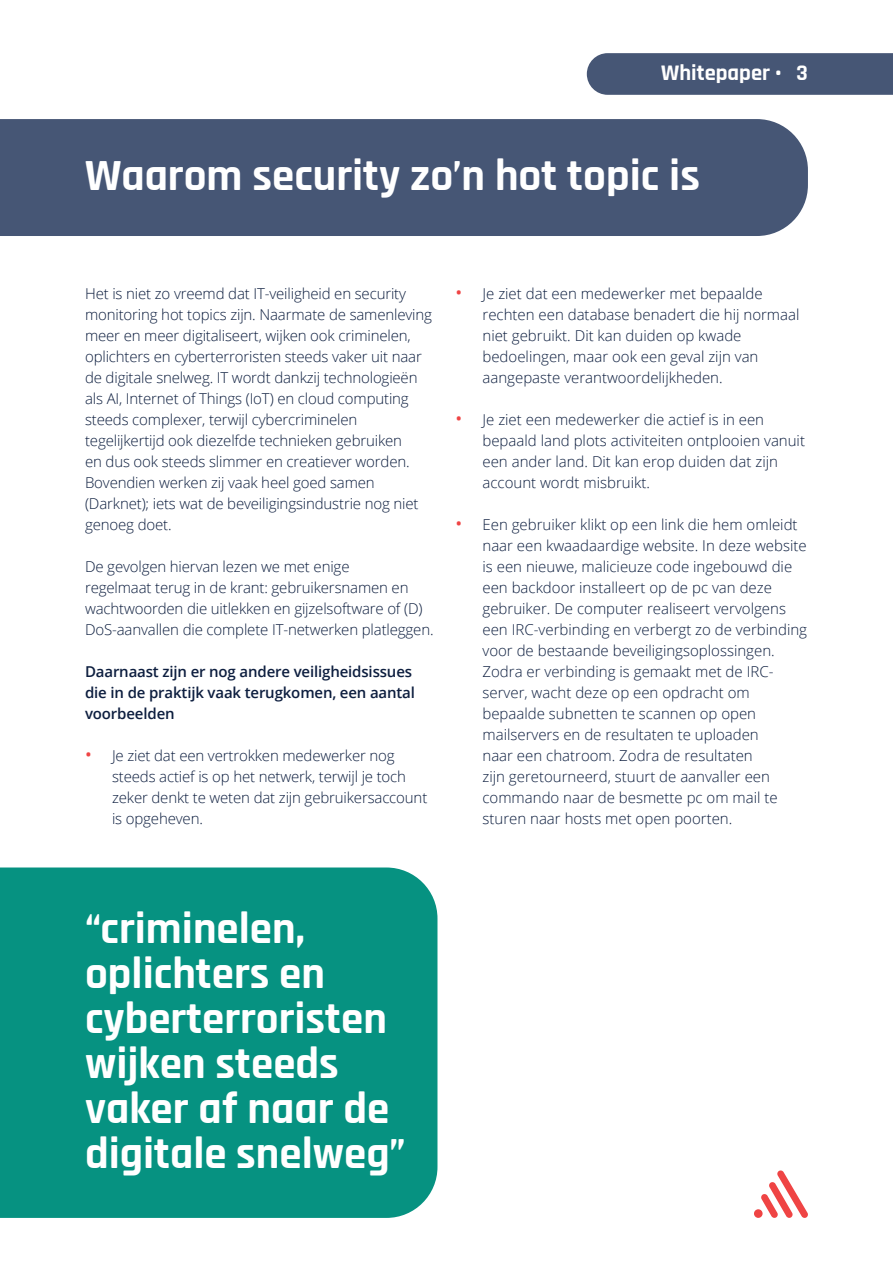
<style>
.page{position:relative;width:893px;height:1263px;background:#fff}
.page>*{position:absolute;margin:0;border:0;box-sizing:border-box;transform-origin:0 0}
.t1{font:700 45px/45px "Rajdhani";color:#fff}
.t2{font:700 22.5px "Rajdhani";color:#fff}
.t3{font:300 15px/21px "Open Sans";color:#0d1e3f}
.t4{font:600 15px/21px "Open Sans";letter-spacing:-.01em;color:#0d1e3f}
.s1{font-weight:400;font-size:18px;color:#ef4444}
</style>
<div class="page">
<div style="left:587px;top:53px;width:306px;height:42px;background:#465675"></div>
<div style="left:0;top:119px;width:808px;height:117px;background:#465675"></div>
<div style="left:0;top:867px;width:437px;height:351px;background:#069281"></div>
<svg style="left:754px;top:1170px;width:54px;height:48px"></svg>
<h2 class="t2" style="left:661px;top:65px;width:148px">Whitepaper • 3</h2>
<h1 class="t1" style="left:85px;top:155px;width:617px">Waarom security zo’n hot topic is</h1>
<p class="t3" style="left:85px;top:284px;width:348px">Het is niet zo vreemd dat IT-veiligheid en security monitoring hot topics zijn. Naarmate de samenleving meer en meer digitaliseert, wijken ook criminelen, oplichters en cyberterroristen steeds vaker uit naar de digitale snelweg. IT wordt dankzij technologieën als AI, Internet of Things (IoT) en cloud computing steeds complexer, terwijl cybercriminelen tegelijkertijd ook diezelfde technieken gebruiken<br>en dus ook steeds slimmer en creatiever worden.<br>Bovendien werken zij vaak heel goed samen (Darknet); iets wat de beveiligingsindustrie nog niet genoeg doet.</p>
<p class="t3" style="left:85px;top:557px;width:350px">De gevolgen hiervan lezen we met enige<br>regelmaat terug in de krant: gebruikersnamen en wachtwoorden die uitlekken en gijzelsoftware of (D)<br>DoS-aanvallen die complete IT-netwerken platleggen.</p>
<p class="t4" style="left:85px;top:662px;width:331px">Daarnaast zijn er nog andere veiligheidsissues die in de praktijk vaak terugkomen, een aantal voorbeelden</p>
<p class="t3" style="left:112px;top:746px;width:317px;text-indent:-27px"><span class="s1">•</span> Je ziet dat een vertrokken medewerker nog steeds actief is op het netwerk, terwijl je toch zeker denkt te weten dat zijn gebruikersaccount is opgeheven.</p>
<p class="t3" style="left:482px;top:284px;width:318px;text-indent:-27px"><span class="s1">•</span> Je ziet dat een medewerker met bepaalde rechten een database benadert die hij normaal niet gebruikt. Dit kan duiden op kwade bedoelingen, maar ook een geval zijn van aangepaste verantwoordelijkheden.</p>
<p class="t3" style="left:482px;top:410px;width:324px;text-indent:-27px"><span class="s1">•</span> Je ziet een medewerker die actief is in een bepaald land plots activiteiten ontplooien vanuit een ander land. Dit kan erop duiden dat zijn account wordt misbruikt.</p>
<p class="t3" style="left:482px;top:515px;width:326px;text-indent:-27px"><span class="s1">•</span> Een gebruiker klikt op een link die hem omleidt naar een kwaadaardige website. In deze website is een nieuwe, malicieuze code ingebouwd die een backdoor installeert op de pc van deze gebruiker. De computer realiseert vervolgens een IRC-verbinding en verbergt zo de verbinding voor de bestaande beveiligingsoplossingen.<br>Zodra er verbinding is gemaakt met de IRC&shy;server, wacht deze op een opdracht om bepaalde subnetten te scannen op open mailservers en de resultaten te uploaden<br>naar een chatroom. Zodra de resultaten<br>zijn geretourneerd, stuurt de aanvaller een commando naar de besmette pc om mail te sturen naar hosts met open poorten.</p>
<h1 class="t1" style="left:85px;top:909px;width:322px">“criminelen, oplichters en cyberterroristen wijken steeds vaker af naar de digitale snelweg”</h1>
</div>
